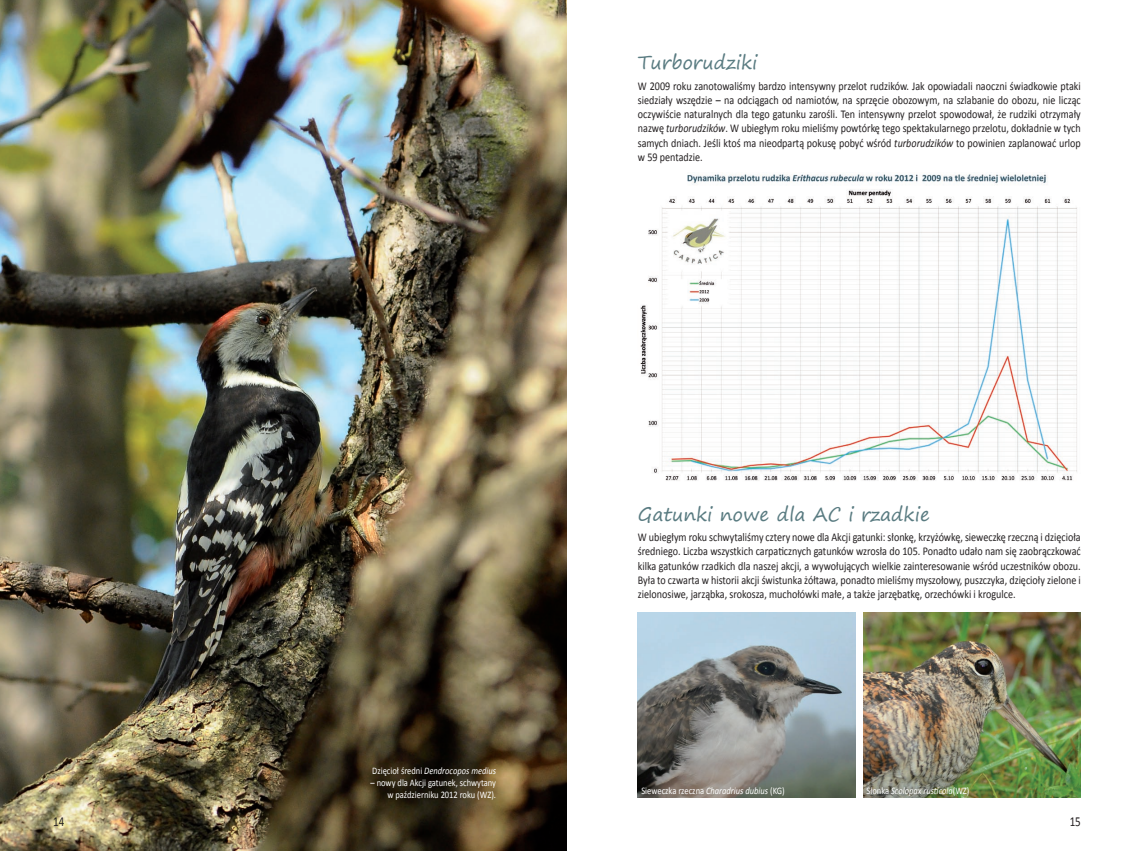
<style>
.page{position:relative;width:1134px;height:851px;background:#fff}
.page>*{position:absolute;margin:0;border:0;box-sizing:border-box;transform-origin:0 0}
.t1{font:18.75px "Segoe Print";color:#597b81}
.t2{font:13.75px "Calibri";color:#231f20;scale:.8 1}
.t3{font:11.88px/14.2px "Calibri";color:#231f20;text-align:justify;scale:.85 1}
.t4{font:10px/12px "Calibri";color:#fff;text-align:right;scale:.85 1}
.t5{font:italic 10px "Calibri";color:#fff;scale:.85 1}
.s1{font-style:italic}
.s2{font-style:normal}
</style>
<div class="page">
<img style="left:0;top:0;width:567px;height:850px">
<img style="left:640px;top:172px;width:437px;height:309px">
<img style="left:863px;top:612px;width:218px;height:185px">
<img style="left:638px;top:612px;width:218px;height:185px">
<h1 class="t1" style="left:638px;top:46px;width:121px">Turborudziki</h1>
<p class="t3" style="left:638px;top:78px;width:523px">W 2009 roku zanotowaliśmy bardzo intensywny przelot rudzików. Jak opowiadali naoczni świadkowie ptaki siedziały wszędzie – na odciągach od namiotów, na sprzęcie obozowym, na szlabanie do obozu, nie licząc oczywiście naturalnych dla tego gatunku zarośli. Ten intensywny przelot spowodował, że rudziki otrzymały nazwę <span class="s1">turborudzików</span>. W ubiegłym roku mieliśmy powtórkę tego spektakularnego przelotu, dokładnie w tych samych dniach. Jeśli ktoś ma nieodpartą pokusę pobyć wśród <span class="s1">turborudzików</span> to powinien zaplanować urlop w 59 pentadzie.</p>
<p class="t5" style="left:372px;top:764px;width:147px"><span class="s2">Dzięcioł średni</span> Dendrocopos medius</p>
<p class="t4" style="left:371px;top:775px;width:149px">– nowy dla Akcji gatunek, schwytany w październiku 2012 roku (WZ).</p>
<h1 class="t1" style="left:638px;top:498px;width:293px">Gatunki nowe dla AC i rzadkie</h1>
<p class="t3" style="left:638px;top:529px;width:523px">W ubiegłym roku schwytaliśmy cztery nowe dla Akcji gatunki: słonkę, krzyżówkę, sieweczkę rzeczną i dzięcioła średniego. Liczba wszystkich carpaticznych gatunków wzrosła do 105. Ponadto udało nam się zaobrączkować kilka gatunków rzadkich dla naszej akcji, a wywołujących wielkie zainteresowanie wśród uczestników obozu.<br>Była to czwarta w historii akcji świstunka żółtawa, ponadto mieliśmy myszołowy, puszczyka, dzięcioły zielone i zielonosiwe, jarząbka, srokosza, muchołówki małe, a także jarzębatkę, orzechówki i krogulce.</p>
<p class="t4" style="left:641px;top:784px;width:170px">Sieweczka rzeczna <span class="s1">Charadrius dubius</span> (KG)</p>
<p class="t5" style="left:866px;top:784px;width:123px"><span class="s2">Słonka</span> Scolopax rusticola<span class="s2">(WZ)</span></p>
<p class="t2" style="left:53px;top:812px;width:15px">14</p>
<p class="t2" style="left:1070px;top:812px;width:15px">15</p>
</div>
